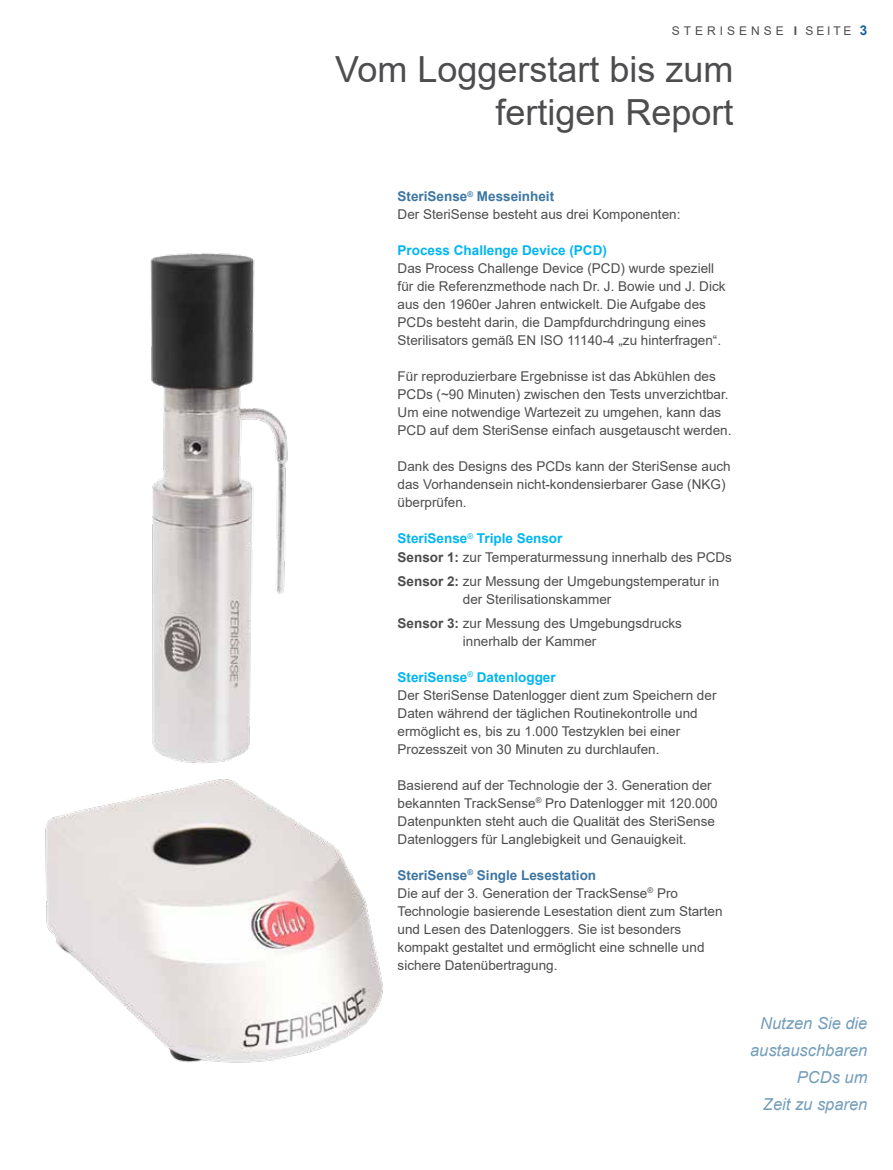
<style>
.page{position:relative;width:893px;height:1170px;background:#fff}
.page>*{position:absolute;margin:0;border:0;box-sizing:border-box;transform-origin:0 0}
.t1{font:36px/43.2px "Arial";color:#4d4d4f;text-align:right}
.t2{font:italic 16.5px/27px "Arial";color:#749ebb;text-align:right}
.t3{font:13.5px/18px "Arial";color:#4d4d4f}
.t4{font:700 13.5px "Arial";color:#00b6f1}
.t5{font:12px "Arial";letter-spacing:.335em;color:#4d4d4f}
.s1{font-weight:700}
.s2{font-weight:700;font-size:13.5px;color:#166695}
.s3{font-weight:700;color:#3d76a2}
.s4{font-weight:700;color:#00b6f1}
</style>
<div class="page">
<img style="left:150px;top:253px;width:138px;height:508px">
<img style="left:45px;top:761px;width:338px;height:302px">
<p class="t5" style="left:672px;top:23px;width:197px">STERISENSE <span class="s1">I</span> SEITE <span class="s2">3</span></p>
<h1 class="t1" style="left:335px;top:47px;width:400px">Vom Loggerstart bis zum fertigen Report</h1>
<p class="t3" style="left:398px;top:187px;width:284px"><span class="s3">SteriSense</span><sup>®</sup> <span class="s3">Messeinheit<br></span>Der SteriSense besteht aus drei Komponenten:</p>
<p class="t4" style="left:398px;top:241px;width:211px">Process Challenge Device (PCD)</p>
<p class="t3" style="left:398px;top:259px;width:329px">Das Process Challenge Device (PCD) wurde speziell für die Referenzmethode nach Dr. J. Bowie und J. Dick aus den 1960er Jahren entwickelt. Die Aufgabe des PCDs besteht darin, die Dampfdurchdringung eines Sterilisators gemäß EN ISO 11140-4 „zu hinterfragen“.</p>
<p class="t3" style="left:398px;top:367px;width:335px">Für reproduzierbare Ergebnisse ist das Abkühlen des PCDs (~90 Minuten) zwischen den Tests unverzichtbar.<br>Um eine notwendige Wartezeit zu umgehen, kann das PCD auf dem SteriSense einfach ausgetauscht werden.</p>
<p class="t3" style="left:398px;top:457px;width:335px">Dank des Designs des PCDs kann der SteriSense auch das Vorhandensein nicht-kondensierbarer Gase (NKG) überprüfen.</p>
<p class="t3" style="left:398px;top:529px;width:336px"><span class="s4">SteriSense</span><sup>®</sup> <span class="s4">Triple Sensor<br></span><span class="s1">Sensor 1:</span> zur Temperaturmessung innerhalb des PCDs</p>
<p class="t3" style="left:463px;top:571px;width:258px;text-indent:-65px"><span class="s1">Sensor 2:</span> zur Messung der Umgebungstemperatur in der Sterilisationskammer</p>
<p class="t3" style="left:463px;top:613px;width:221px;text-indent:-65px"><span class="s1">Sensor 3:</span> zur Messung des Umgebungsdrucks innerhalb der Kammer</p>
<p class="t3" style="left:398px;top:667px;width:320px"><span class="s4">SteriSense</span><sup>®</sup> <span class="s4">Datenlogger<br></span>Der SteriSense Datenlogger dient zum Speichern der Daten während der täglichen Routinekontrolle und ermöglicht es, bis zu 1.000 Testzyklen bei einer Prozesszeit von 30 Minuten zu durchlaufen.</p>
<p class="t3" style="left:398px;top:775px;width:322px">Basierend auf der Technologie der 3. Generation der bekannten TrackSense<sup>®</sup> Pro Datenlogger mit 120.000<br>Datenpunkten steht auch die Qualität des SteriSense Datenloggers für Langlebigkeit und Genauigkeit.</p>
<p class="t3" style="left:398px;top:865px;width:326px"><span class="s3">SteriSense</span><sup>®</sup> <span class="s3">Single Lesestation<br></span>Die auf der 3. Generation der TrackSense<sup>®</sup> Pro Technologie basierende Lesestation dient zum Starten und Lesen des Datenloggers. Sie ist besonders kompakt gestaltet und ermöglicht eine schnelle und sichere Datenübertragung.</p>
<p class="t2" style="left:750px;top:1010px;width:119px">Nutzen Sie die austauschbaren<br>PCDs um<br>Zeit zu sparen</p>
</div>
